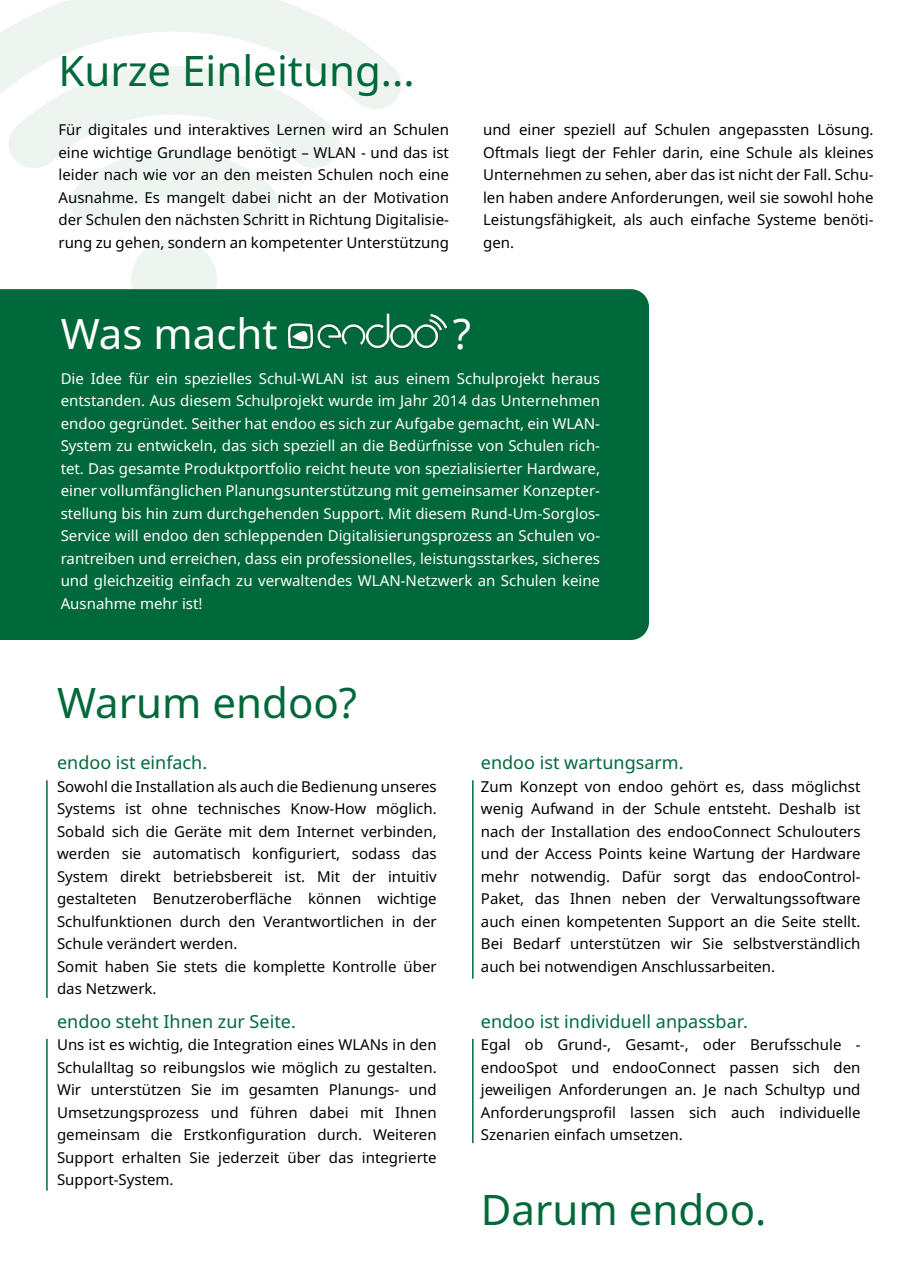
<style>
.page{position:relative;width:898px;height:1263px;background:#fff}
.page>*{position:absolute;margin:0;border:0;box-sizing:border-box;transform-origin:0 0}
.t1{font:42px "Noto Sans";color:#03693b}
.t2{font:42px "Noto Sans";color:#fff}
.t3{font:18px "Noto Sans";color:#03693b}
.t4{font:18px "Noto Sans";color:#006c3f}
.t5{font:15px/22.5px "Noto Sans";color:#000;text-align:justify}
.t6{font:15px/22.5px "Noto Sans";color:#fff;text-align:justify}
.t7{font:15px/22.5px "Noto Sans";color:#010101;text-align:justify}
.t8{font:15px/22.5px "Noto Sans";color:#020202}
</style>
<div class="page">
<div style="left:0;top:289px;width:648px;height:351px;background:#00693b"></div>
<img style="left:280px;top:304px;width:174px;height:55px">
<hr style="left:46px;top:780px;width:2px;height:218px;background:#03693b">
<hr style="left:472px;top:780px;width:1px;height:199px;background:#03693b">
<hr style="left:46px;top:1039px;width:2px;height:152px;background:#03693b">
<hr style="left:472px;top:1039px;width:1px;height:104px;background:#03693b">
<svg style="left:127px;top:239px;width:94px;height:83px"></svg>
<svg style="left:0;top:0;width:401px;height:227px"></svg>
<h1 class="t1" style="left:58px;top:41px;width:357px">Kurze Einleitung...</h1>
<p class="t5" style="left:58px;top:119px;width:392px">Für digitales und interaktives Lernen wird an Schulen eine wichtige Grundlage benötigt – WLAN - und das ist leider nach wie vor an den meisten Schulen noch eine Ausnahme. Es mangelt dabei nicht an der Motivation der Schulen den nächsten Schritt in Richtung Digitalisie&shy;rung zu gehen, sondern an kompetenter Unterstützung</p>
<p class="t5" style="left:483px;top:119px;width:392px">und einer speziell auf Schulen angepassten Lösung.<br>Oftmals liegt der Fehler darin, eine Schule als kleines Unternehmen zu sehen, aber das ist nicht der Fall. Schu&shy;len haben andere Anforderungen, weil sie sowohl hohe Leistungsfähigkeit, als auch einfache Systeme benöti&shy;gen.</p>
<h1 class="t2" style="left:61px;top:304px;width:218px">Was macht</h1>
<h1 class="t2" style="left:452px;top:304px;width:20px">?</h1>
<p class="t6" style="left:61px;top:367px;width:540px">Die Idee für ein spezielles Schul-WLAN ist aus einem Schulprojekt heraus entstanden. Aus diesem Schulprojekt wurde im Jahr 2014 das Unternehmen endoo gegründet. Seither hat endoo es sich zur Aufgabe gemacht, ein WLAN-System zu entwickeln, das sich speziell an die Bedürfnisse von Schulen rich&shy;tet. Das gesamte Produktportfolio reicht heute von spezialisierter Hardware, einer vollumfänglichen Planungsunterstützung mit gemeinsamer Konzepter&shy;stellung bis hin zum durchgehenden Support. Mit diesem Rund-Um-Sorglos-Service will endoo den schleppenden Digitalisierungsprozess an Schulen vo&shy;rantreiben und erreichen, dass ein professionelles, leistungsstarkes, sicheres und gleichzeitig einfach zu verwaltendes WLAN-Netzwerk an Schulen keine Ausnahme mehr ist!</p>
<h1 class="t1" style="left:57px;top:673px;width:301px">Warum endoo?</h1>
<p class="t3" style="left:57px;top:750px;width:152px">endoo ist einfach.</p>
<p class="t8" style="left:57px;top:775px;width:381px">Sowohl die Installation als auch die Bedienung unseres Systems ist ohne technisches Know-How möglich.<br>Sobald sich die Geräte mit dem Internet verbinden, werden sie automatisch konfiguriert, sodass das System direkt betriebsbereit ist. Mit der intuitiv gestalteten Benutzeroberfläche können wichtige Schulfunktionen durch den Verantwortlichen in der Schule verändert werden.<br>Somit haben Sie stets die komplette Kontrolle über das Netzwerk.</p>
<p class="t3" style="left:57px;top:1009px;width:240px">endoo steht Ihnen zur Seite.</p>
<p class="t7" style="left:57px;top:1034px;width:381px">Uns ist es wichtig, die Integration eines WLANs in den Schulalltag so reibungslos wie möglich zu gestalten.<br>Wir unterstützen Sie im gesamten Planungs- und Umsetzungsprozess und führen dabei mit Ihnen gemeinsam die Erstkonfiguration durch. Weiteren Support erhalten Sie jederzeit über das integrierte Support-System.</p>
<p class="t3" style="left:480px;top:750px;width:204px">endoo ist wartungsarm.</p>
<p class="t7" style="left:480px;top:775px;width:381px">Zum Konzept von endoo gehört es, dass möglichst wenig Aufwand in der Schule entsteht. Deshalb ist nach der Installation des endooConnect Schulouters und der Access Points keine Wartung der Hardware mehr notwendig. Dafür sorgt das endooControl-Paket, das Ihnen neben der Verwaltungssoftware auch einen kompetenten Support an die Seite stellt.<br>Bei Bedarf unterstützen wir Sie selbstverständlich auch bei notwendigen Anschlussarbeiten.</p>
<p class="t4" style="left:480px;top:1009px;width:268px">endoo ist individuell anpassbar.</p>
<p class="t5" style="left:480px;top:1034px;width:381px">Egal ob Grund-, Gesamt-, oder Berufsschule - endooSpot und endooConnect passen sich den jeweiligen Anforderungen an. Je nach Schultyp und Anforderungsprofil lassen sich auch individuelle Szenarien einfach umsetzen.</p>
<h1 class="t1" style="left:480px;top:1180px;width:287px">Darum endoo.</h1>
</div>
